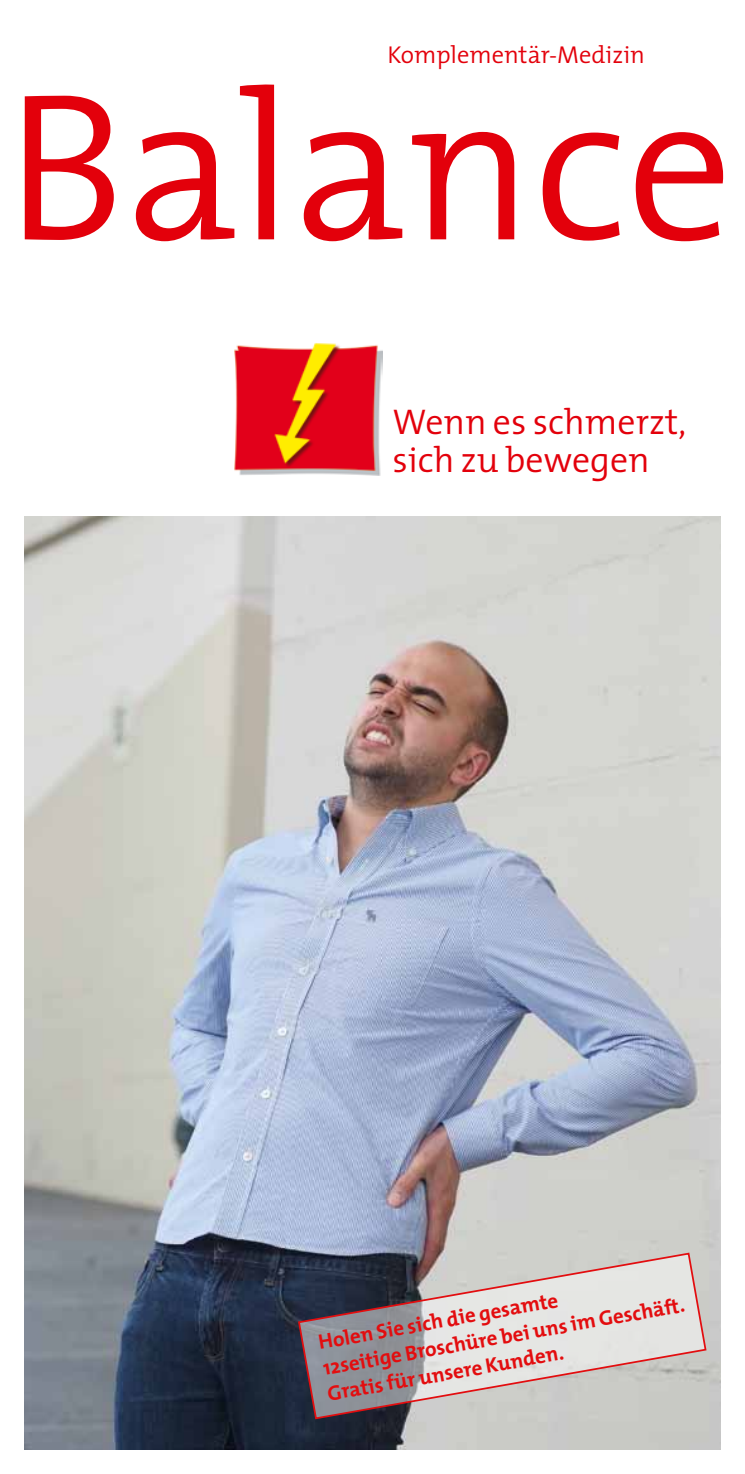
<style>
.page{position:relative;width:745px;height:1474px;background:#fff}
.page>*{position:absolute;margin:0;border:0;box-sizing:border-box;transform-origin:0 0}
.t1{font:300 211.75px "The Mix";color:#e3000b}
.t2{font:300 35.88px/38.5px "The Mix";color:#e3000b}
.t3{font:300 24.5px "The Mix";color:#e3000b}
.t4{font:700 21px/26.2px "The Mix";color:#e30d0f}
</style>
<div class="page">
<img style="left:25px;top:516px;width:694px;height:933px">
<img style="left:235px;top:343px;width:147px;height:132px">
<svg style="left:297px;top:1251px;width:410px;height:169px;background:#b5b2b3"></svg>
<p class="t3" style="left:387px;top:34px;width:259px">Komplementär-Medizin</p>
<h1 class="t1" style="left:5px;top:-8px;width:729px">Balance</h1>
<h2 class="t2" style="left:392px;top:401px;width:295px">Wenn es schmerzt, sich zu bewegen</h2>
<p class="t4" style="left:316px;top:1328px;width:368px;rotate:-10deg">Holen Sie sich die gesamte<br>12seitige Broschüre bei uns im Geschäft.<br>Gratis für unsere Kunden.</p>
</div>
